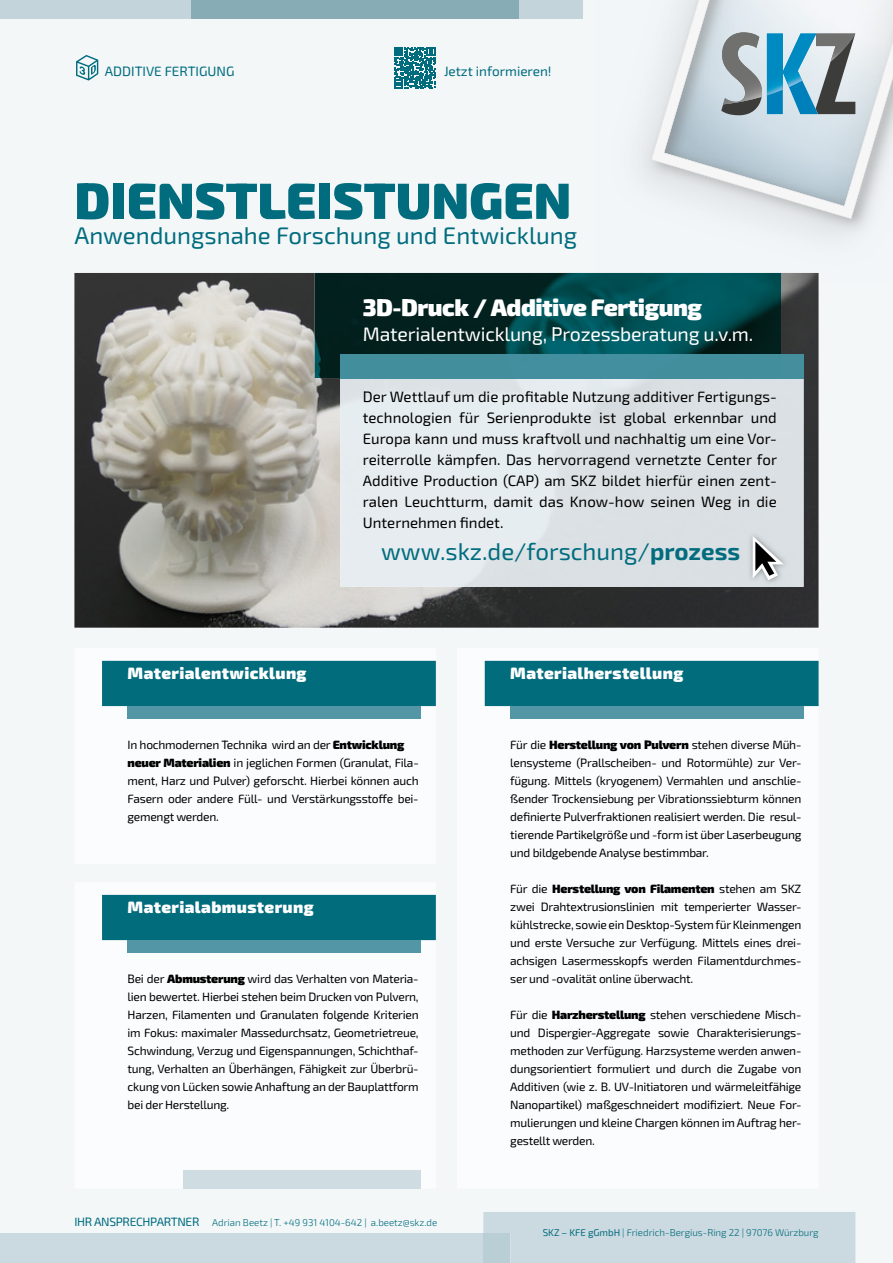
<style>
.page{position:relative;width:893px;height:1263px;background:#f3f7f8}
.page>*{position:absolute;margin:0;border:0;box-sizing:border-box;transform-origin:0 0}
.t1{font:900 51px "Exo 2";color:#006c7e}
.t2{font:24px "Exo 2";color:#006c7e}
.t3{font:900 24px "Exo 2";letter-spacing:-.02em;color:#fff}
.t4{font:19.5px "Exo 2";letter-spacing:-.01em;color:#fff}
.t5{font:900 16.5px "Exo 2";letter-spacing:.02em;color:#fff}
.t6{font:15px/21px "Exo 2";color:#000;text-align:justify}
.t7{font:13.5px "Exo 2";color:#006c7e}
.t8{font:12px/18px "Exo 2";letter-spacing:-.02em;color:#000;text-align:justify}
.t9{font:300 9.75px "Exo 2";color:#006c7e}
.s1{font-weight:700}
.s2{font-weight:900}
.s3{font-weight:400;font-size:12px}
.s4{font-weight:400}
</style>
<div class="page">
<div style="left:483px;top:1212px;width:372px;height:51px;background:#cbd9e0"></div>
<div style="left:0;top:1233px;width:483px;height:30px;background:#cbd9e0"></div>
<div style="left:483px;top:1233px;width:27px;height:30px;background:#b9ced5"></div>
<svg style="left:651px;top:0;width:242px;height:219px"></svg>
<svg style="left:721px;top:32px;width:134px;height:83px;background:#7fa2b1"></svg>
<svg style="left:76px;top:55px;width:22px;height:25px"></svg>
<div style="left:0;top:0;width:583px;height:18px;background:#c3d4db"></div>
<div style="left:191px;top:0;width:328px;height:18px;background:#87acb6"></div>
<svg style="left:394px;top:47px;width:41px;height:42px"></svg>
<img style="left:74px;top:273px;width:745px;height:355px">
<img style="left:315px;top:273px;width:466px;height:105px">
<svg style="left:102px;top:660px;width:334px;height:59px"></svg>
<div style="left:102px;top:661px;width:334px;height:45px;background:#006c7c"></div>
<div style="left:128px;top:706px;width:293px;height:13px;background:#5396a5"></div>
<img style="left:340px;top:354px;width:463px;height:233px">
<img style="left:746px;top:531px;width:43px;height:55px">
<svg style="left:753px;top:536px;width:31px;height:44px"></svg>
<div style="left:485px;top:661px;width:334px;height:45px;background:#006c7c"></div>
<div style="left:510px;top:706px;width:293px;height:13px;background:#5396a5"></div>
<div style="left:183px;top:1170px;width:238px;height:18px;background:#cfdde3"></div>
<div style="left:102px;top:895px;width:334px;height:45px;background:#006c7c"></div>
<div style="left:128px;top:940px;width:293px;height:13px;background:#5396a5"></div>
<p class="t7" style="left:105px;top:62px;width:131px">ADDITIVE FERTIGUNG</p>
<p class="t7" style="left:444px;top:62px;width:109px">Jetzt informieren!</p>
<h1 class="t1" style="left:74px;top:165px;width:498px">DIENSTLEISTUNGEN</h1>
<h2 class="t2" style="left:74px;top:219px;width:504px">Anwendungsnahe Forschung und Entwicklung</h2>
<h2 class="t3" style="left:363px;top:290px;width:341px">3D-Druck / Additive Fertigung</h2>
<h3 class="t4" style="left:363px;top:320px;width:392px">Materialentwicklung, Prozessberatung u.v.m.</h3>
<h3 class="t5" style="left:128px;top:662px;width:181px">Materialentwicklung</h3>
<p class="t6" style="left:363px;top:385px;width:416px">Der Wettlauf um die profitable Nutzung additiver Fertigungs&shy;technologien für Serienprodukte ist global erkennbar und Europa kann und muss kraftvoll und nachhaltig um eine Vor&shy;reiterrolle kämpfen. Das hervorragend vernetzte Center for Additive Production (CAP) am SKZ bildet hierfür einen zent&shy;ralen Leuchtturm, damit das Know-how seinen Weg in die Unternehmen findet.</p>
<h2 class="t2" style="left:381px;top:535px;width:360px">www.skz.de/forschung/<span class="s1">prozess</span></h2>
<h3 class="t5" style="left:510px;top:662px;width:175px">Materialherstellung</h3>
<p class="t8" style="left:128px;top:735px;width:293px;text-align:left">In hochmodernen Technika wird an der <span class="s2">Entwicklung neuer Materialien</span> in jeglichen Formen (Granulat, Fila&shy;ment, Harz und Pulver) geforscht. Hierbei können auch Fasern oder andere Füll- und Verstärkungsstoffe bei&shy;gemengt werden.</p>
<h3 class="t5" style="left:128px;top:896px;width:188px">Materialabmusterung</h3>
<p class="t8" style="left:128px;top:969px;width:293px">Bei der <span class="s2">Abmusterung</span> wird das Verhalten von Materia&shy;lien bewertet. Hierbei stehen beim Drucken von Pulvern, Harzen, Filamenten und Granulaten folgende Kriterien im Fokus: maximaler Massedurchsatz, Geometrietreue, Schwindung, Verzug und Eigenspannungen, Schichthaf&shy;tung, Verhalten an Überhängen, Fähigkeit zur Überbrü&shy;ckung von Lücken sowie Anhaftung an der Bauplattform bei der Herstellung.</p>
<p class="t9" style="left:74px;top:1215px;width:364px"><span class="s3">IHR ANSPRECHPARTNER</span> Adrian Beetz | T. +49 931 4104-642 | a.beetz@skz.de</p>
<p class="t8" style="left:510px;top:735px;width:293px">Für die <span class="s2">Herstellung von Pulvern</span> stehen diverse Müh&shy;lensysteme (Prallscheiben- und Rotormühle) zur Ver&shy;fügung. Mittels (kryogenem) Vermahlen und anschlie&shy;ßender Trockensiebung per Vibrationssiebturm können definierte Pulverfraktionen realisiert werden. Die resul&shy;tierende Partikelgröße und -form ist über Laserbeugung und bildgebende Analyse bestimmbar.</p>
<p class="t8" style="left:510px;top:879px;width:293px">Für die <span class="s2">Herstellung von Filamenten</span> stehen am SKZ zwei Drahtextrusionslinien mit temperierter Wasser&shy;kühlstrecke, sowie ein Desktop-System für Kleinmengen und erste Versuche zur Verfügung. Mittels eines drei&shy;achsigen Lasermesskopfs werden Filamentdurchmes&shy;ser und -ovalität online überwacht.</p>
<p class="t8" style="left:510px;top:1005px;width:293px">Für die <span class="s2">Harzherstellung</span> stehen verschiedene Misch&shy;und Dispergier-Aggregate sowie Charakterisierungs&shy;methoden zur Verfügung. Harzsysteme werden anwen&shy;dungsorientiert formuliert und durch die Zugabe von Additiven (wie z. B. UV-Initiatoren und wärmeleitfähige Nanopartikel) maßgeschneidert modifiziert. Neue For&shy;mulierungen und kleine Chargen können im Auftrag her&shy;gestellt werden.</p>
<p class="t9" style="left:543px;top:1226px;width:277px"><span class="s4">SKZ – KFE gGmbH</span> | Friedrich-Bergius-Ring 22 | 97076 Würzburg</p>
</div>
